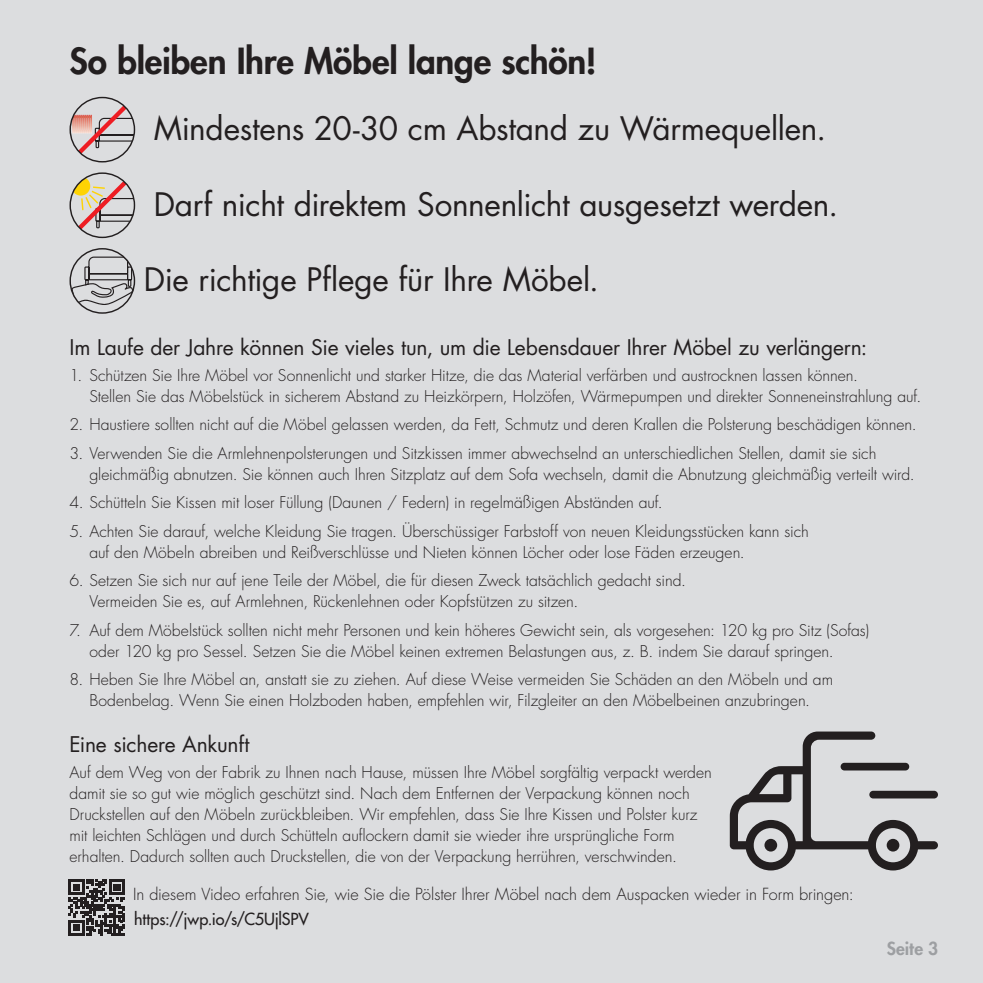
<style>
.page{position:relative;width:983px;height:983px;background:#fff}
.page>*{position:absolute;margin:0;border:0;box-sizing:border-box;transform-origin:0 0}
.Overskrift{font:800 35px "Futura Std";letter-spacing:-.005em;color:#231f20}
.Brød{font:31.5px "Futura Std";letter-spacing:-.01em;color:#231f20}
.Mellemrubrik{font:21px "Futura Std";letter-spacing:-.005em;color:#231f20}
.Pagina{font:800 17.5px "Futura Std";letter-spacing:.005em;color:#9d9fa2}
.Brød-2{font:300 16.28px "Futura Std";color:#231f20}
.Brød-3{font:500 16.28px "Futura Std";letter-spacing:-.01em;color:#231f20}
.Brød_indryk{font:300 15.75px/21px "Futura Std";color:#231f20}
.Brød-4{font:300 15.75px/21px "Futura Std";color:#231f20}
</style>
<div class="page">
<div style="left:0;top:0;width:982px;height:982px;background:#dcdddf"></div>
<svg style="left:72px;top:101px;width:62px;height:57px"></svg>
<div style="left:69px;top:97px;width:66px;height:65px;border:1px solid #231f20;border-radius:50%"></div>
<svg style="left:71px;top:176px;width:63px;height:58px"></svg>
<div style="left:69px;top:172px;width:66px;height:66px;border:1px solid #231f20;border-radius:50%"></div>
<div style="left:69px;top:248px;width:66px;height:65px;border:1px solid #231f20;border-radius:50%"></div>
<svg style="left:71px;top:256px;width:63px;height:49px"></svg>
<svg style="left:69px;top:879px;width:56px;height:56px"></svg>
<svg style="left:729px;top:731px;width:208px;height:139px"></svg>
<div style="left:840px;top:762px;width:69px;height:8px;background:#231f20;border-radius:4px"></div>
<div style="left:869px;top:790px;width:68px;height:8px;background:#231f20;border-radius:4px"></div>
<p class="Overskrift" style="left:69px;top:38px;width:528px">So bleiben Ihre Möbel lange schön!</p>
<p class="Brød" style="left:154px;top:108px;width:674px">Mindestens 20-30 cm Abstand zu Wärmequellen.</p>
<p class="Brød" style="left:154px;top:184px;width:686px">Darf nicht direktem Sonnenlicht ausgesetzt werden.</p>
<p class="Brød" style="left:144px;top:259px;width:456px">Die richtige Pflege für Ihre Möbel.</p>
<p class="Mellemrubrik" style="left:69px;top:334px;width:799px">Im Laufe der Jahre können Sie vieles tun, um die Lebensdauer Ihrer Möbel zu verlängern:</p>
<p class="Brød_indryk" style="left:89px;top:365px;width:833px;text-indent:-20px">1. Schützen Sie Ihre Möbel vor Sonnenlicht und starker Hitze, die das Material verfärben und austrocknen lassen können.<br>Stellen Sie das Möbelstück in sicherem Abstand zu Heizkörpern, Holzöfen, Wärmepumpen und direkter Sonneneinstrahlung auf.</p>
<p class="Brød_indryk" style="left:69px;top:414px;width:848px">2. Haustiere sollten nicht auf die Möbel gelassen werden, da Fett, Schmutz und deren Krallen die Polsterung beschädigen können.</p>
<p class="Brød_indryk" style="left:89px;top:443px;width:826px;text-indent:-20px">3. Verwenden Sie die Armlehnenpolsterungen und Sitzkissen immer abwechselnd an unterschiedlichen Stellen, damit sie sich gleichmäßig abnutzen. Sie können auch Ihren Sitzplatz auf dem Sofa wechseln, damit die Abnutzung gleichmäßig verteilt wird.</p>
<p class="Brød_indryk" style="left:69px;top:492px;width:594px">4. Schütteln Sie Kissen mit loser Füllung (Daunen / Federn) in regelmäßigen Abständen auf.</p>
<p class="Brød_indryk" style="left:89px;top:521px;width:720px;text-indent:-20px">5. Achten Sie darauf, welche Kleidung Sie tragen. Überschüssiger Farbstoff von neuen Kleidungsstücken kann sich auf den Möbeln abreiben und Reißverschlüsse und Nieten können Löcher oder lose Fäden erzeugen.</p>
<p class="Brød_indryk" style="left:89px;top:570px;width:598px;text-indent:-20px">6. Setzen Sie sich nur auf jene Teile der Möbel, die für diesen Zweck tatsächlich gedacht sind.<br>Vermeiden Sie es, auf Armlehnen, Rückenlehnen oder Kopfstützen zu sitzen.</p>
<p class="Brød_indryk" style="left:89px;top:619px;width:781px;text-indent:-20px">7. Auf dem Möbelstück sollten nicht mehr Personen und kein höheres Gewicht sein, als vorgesehen: 120 kg pro Sitz (Sofas) oder 120 kg pro Sessel. Setzen Sie die Möbel keinen extremen Belastungen aus, z. B. indem Sie darauf springen.</p>
<p class="Brød_indryk" style="left:69px;top:669px;width:765px;text-align:center">8. Heben Sie Ihre Möbel an, anstatt sie zu ziehen. Auf diese Weise vermeiden Sie Schäden an den Möbeln und am<br>Bodenbelag. Wenn Sie einen Holzboden haben, empfehlen wir, Filzgleiter an den Möbelbeinen anzubringen.</p>
<p class="Mellemrubrik" style="left:69px;top:730px;width:181px">Eine sichere Ankunft</p>
<p class="Brød-4" style="left:69px;top:761px;width:643px">Auf dem Weg von der Fabrik zu Ihnen nach Hause, müssen Ihre Möbel sorgfältig verpackt werden damit sie so gut wie möglich geschützt sind. Nach dem Entfernen der Verpackung können noch Druckstellen auf den Möbeln zurückbleiben. Wir empfehlen, dass Sie Ihre Kissen und Polster kurz mit leichten Schlägen und durch Schütteln auflockern damit sie wieder ihre ursprüngliche Form erhalten. Dadurch sollten auch Druckstellen, die von der Verpackung herrühren, verschwinden.</p>
<p class="Brød-2" style="left:133px;top:884px;width:722px">In diesem Video erfahren Sie, wie Sie die Pölster Ihrer Möbel nach dem Auspacken wieder in Form bringen:</p>
<p class="Brød-3" style="left:134px;top:908px;width:176px">https://jwp.io/s/C5UjlSPV</p>
<p class="Pagina" style="left:886px;top:937px;width:53px">Seite 3</p>
</div>
